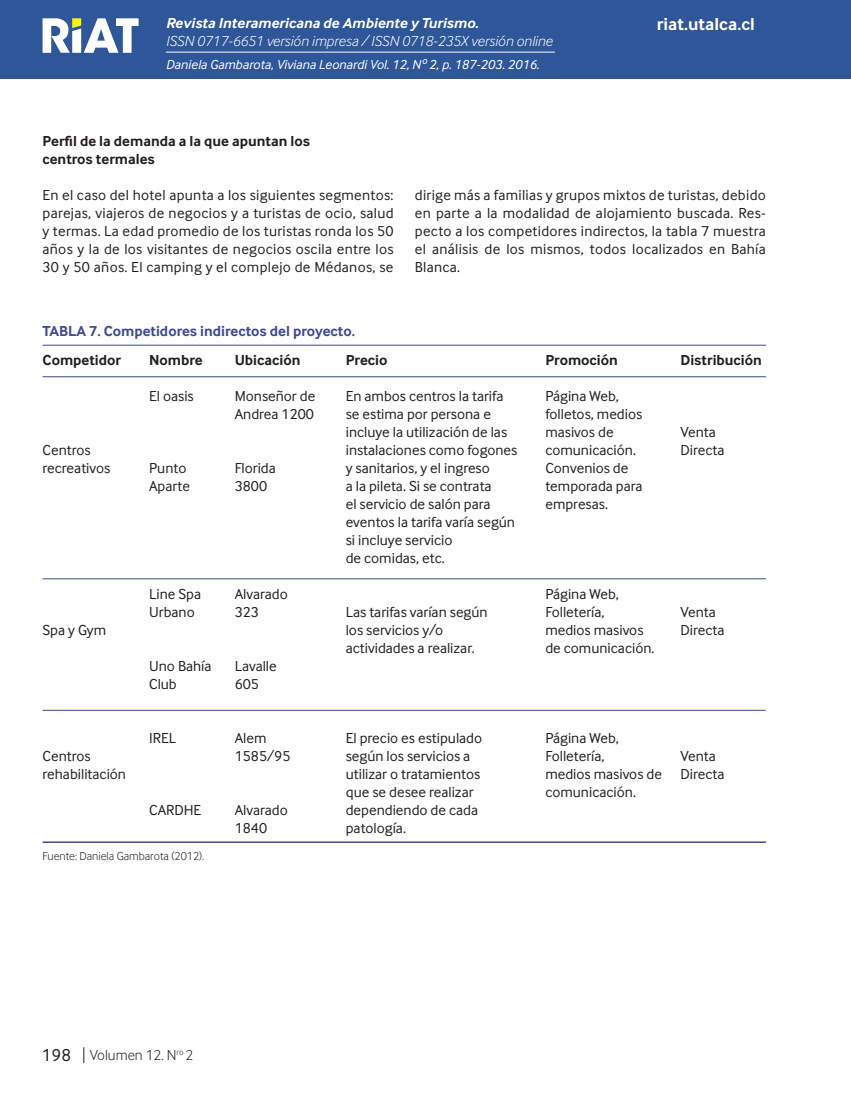
<style>
.page{position:relative;width:851px;height:1106px;background:#fff}
.page>*{position:absolute;margin:0;border:0;box-sizing:border-box;transform-origin:0 0}
.t1{font:700 18px "Inter Face";color:#fff}
.Cuerpo_de_Texto{font:15px/18px "Inter Face";color:#231f20;text-align:justify}
.Cuerpo_de_Texto-2{font:700 15px "Inter Face";color:#231f20}
.t2{font:italic 300 15px "Inter Face";color:#fff}
.TABLA_001{font:700 15px "Inter Face";color:#3f4993}
.t3{font:italic 700 15px "Inter Face";color:#fff}
.t4{font:300 15px "Inter Face";color:#231f20}
.Cuño_de_pagina{font:italic 13.5px "Inter Face";color:#fff}
.Fuente{font:300 12px "Inter Face";color:#231f20}
.s1{font-weight:400;font-size:18px}
</style>
<div class="page">
<div style="left:0;top:0;width:850px;height:79px;background:#2f5699"></div>
<hr style="left:850px;top:0;width:1px;height:79px;background:#2f5699">
<hr style="left:166px;top:52px;width:388px;height:1px;background:#fff">
<svg style="left:43px;top:18px;width:95px;height:35px"></svg>
<svg style="left:83px;top:1047px;width:1px;height:16px"></svg>
<hr style="left:43px;top:376px;width:722px;height:1px;background:#3f4993">
<hr style="left:43px;top:345px;width:722px;height:1px;background:#3f4993">
<hr style="left:43px;top:578px;width:722px;height:1px;background:#3f4993">
<hr style="left:43px;top:710px;width:722px;height:1px;background:#3f4993">
<hr style="left:43px;top:841px;width:722px;height:2px;background:#3f4993">
<p class="t3" style="left:166px;top:15px;width:314px">Revista Interamericana de Ambiente y Turismo.</p>
<p class="t2" style="left:166px;top:33px;width:388px">ISSN 0717-6651 versión impresa / ISSN 0718-235X versión online</p>
<p class="Cuño_de_pagina" style="left:166px;top:56px;width:375px">Daniela Gambarota, Viviana Leonardi Vol. 12, Nº 2, p. 187-203. 2016.</p>
<p class="t1" style="left:656px;top:14px;width:99px">riat.utalca.cl</p>
<p class="Cuerpo_de_Texto-2" style="left:43px;top:132px;width:269px">Perfil de la demanda a la que apuntan los</p>
<p class="Cuerpo_de_Texto-2" style="left:43px;top:150px;width:114px">centros termales</p>
<p class="Cuerpo_de_Texto" style="left:43px;top:186px;width:352px">En el caso del hotel apunta a los siguientes segmentos: parejas, viajeros de negocios y a turistas de ocio, salud y termas. La edad promedio de los turistas ronda los 50 años y la de los visitantes de negocios oscila entre los 30 y 50 años. El camping y el complejo de Médanos, se</p>
<p class="Cuerpo_de_Texto" style="left:415px;top:186px;width:352px">dirige más a familias y grupos mixtos de turistas, debido en parte a la modalidad de alojamiento buscada. Res&shy;pecto a los competidores indirectos, la tabla 7 muestra el análisis de los mismos, todos localizados en Bahía Blanca.</p>
<p class="TABLA_001" style="left:43px;top:322px;width:314px">TABLA 7. Competidores indirectos del proyecto.</p>
<p class="Cuerpo_de_Texto-2" style="left:43px;top:351px;width:80px">Competidor</p>
<p class="Cuerpo_de_Texto-2" style="left:149px;top:351px;width:55px">Nombre</p>
<p class="Cuerpo_de_Texto-2" style="left:235px;top:351px;width:67px">Ubicación</p>
<p class="Cuerpo_de_Texto-2" style="left:346px;top:351px;width:43px">Precio</p>
<p class="Cuerpo_de_Texto-2" style="left:545px;top:351px;width:74px">Promoción</p>
<p class="Cuerpo_de_Texto-2" style="left:680px;top:351px;width:83px">Distribución</p>
<p class="Cuerpo_de_Texto" style="left:149px;top:386px;width:46px">El oasis</p>
<p class="Cuerpo_de_Texto" style="left:235px;top:386px;width:82px">Monseñor de</p>
<p class="Cuerpo_de_Texto" style="left:346px;top:386px;width:159px">En ambos centros la tarifa</p>
<p class="Cuerpo_de_Texto" style="left:545px;top:386px;width:75px">Página Web,</p>
<p class="Cuerpo_de_Texto" style="left:235px;top:404px;width:81px">Andrea 1200</p>
<p class="Cuerpo_de_Texto" style="left:346px;top:404px;width:147px">se estima por persona e</p>
<p class="Cuerpo_de_Texto" style="left:545px;top:404px;width:98px">folletos, medios</p>
<p class="Cuerpo_de_Texto" style="left:346px;top:422px;width:163px">incluye la utilización de las</p>
<p class="Cuerpo_de_Texto" style="left:545px;top:422px;width:70px">masivos de</p>
<p class="Cuerpo_de_Texto" style="left:680px;top:422px;width:37px">Venta</p>
<p class="Cuerpo_de_Texto" style="left:43px;top:440px;width:50px">Centros</p>
<p class="Cuerpo_de_Texto" style="left:346px;top:440px;width:173px">instalaciones como fogones</p>
<p class="Cuerpo_de_Texto" style="left:545px;top:440px;width:92px">comunicación.</p>
<p class="Cuerpo_de_Texto" style="left:680px;top:440px;width:45px">Directa</p>
<p class="Cuerpo_de_Texto" style="left:43px;top:458px;width:69px">recreativos</p>
<p class="Cuerpo_de_Texto" style="left:149px;top:458px;width:39px">Punto</p>
<p class="Cuerpo_de_Texto" style="left:235px;top:458px;width:43px">Florida</p>
<p class="Cuerpo_de_Texto" style="left:346px;top:458px;width:146px">y sanitarios, y el ingreso</p>
<p class="Cuerpo_de_Texto" style="left:545px;top:458px;width:84px">Convenios de</p>
<p class="Cuerpo_de_Texto" style="left:149px;top:476px;width:42px">Aparte</p>
<p class="Cuerpo_de_Texto" style="left:235px;top:476px;width:34px">3800</p>
<p class="Cuerpo_de_Texto" style="left:346px;top:476px;width:147px">a la pileta. Si se contrata</p>
<p class="Cuerpo_de_Texto" style="left:545px;top:476px;width:99px">temporada para</p>
<p class="Cuerpo_de_Texto" style="left:346px;top:494px;width:146px">el servicio de salón para</p>
<p class="Cuerpo_de_Texto" style="left:545px;top:494px;width:64px">empresas.</p>
<p class="Cuerpo_de_Texto" style="left:346px;top:512px;width:171px">eventos la tarifa varía según</p>
<p class="Cuerpo_de_Texto" style="left:346px;top:530px;width:108px">si incluye servicio</p>
<p class="Cuerpo_de_Texto" style="left:346px;top:548px;width:100px">de comidas, etc.</p>
<p class="Cuerpo_de_Texto" style="left:149px;top:584px;width:53px">Line Spa</p>
<p class="Cuerpo_de_Texto" style="left:235px;top:584px;width:55px">Alvarado</p>
<p class="Cuerpo_de_Texto" style="left:545px;top:584px;width:75px">Página Web,</p>
<p class="Cuerpo_de_Texto" style="left:149px;top:602px;width:47px">Urbano</p>
<p class="Cuerpo_de_Texto" style="left:235px;top:602px;width:26px">323</p>
<p class="Cuerpo_de_Texto" style="left:346px;top:602px;width:143px">Las tarifas varían según</p>
<p class="Cuerpo_de_Texto" style="left:545px;top:602px;width:61px">Folletería,</p>
<p class="Cuerpo_de_Texto" style="left:680px;top:602px;width:37px">Venta</p>
<p class="Cuerpo_de_Texto" style="left:43px;top:620px;width:65px">Spa y Gym</p>
<p class="Cuerpo_de_Texto" style="left:346px;top:620px;width:99px">los servicios y/o</p>
<p class="Cuerpo_de_Texto" style="left:545px;top:620px;width:100px">medios masivos</p>
<p class="Cuerpo_de_Texto" style="left:680px;top:620px;width:45px">Directa</p>
<p class="Cuerpo_de_Texto" style="left:346px;top:638px;width:130px">actividades a realizar.</p>
<p class="Cuerpo_de_Texto" style="left:545px;top:638px;width:111px">de comunicación.</p>
<p class="Cuerpo_de_Texto" style="left:149px;top:656px;width:64px">Uno Bahía</p>
<p class="Cuerpo_de_Texto" style="left:235px;top:656px;width:44px">Lavalle</p>
<p class="Cuerpo_de_Texto" style="left:149px;top:674px;width:29px">Club</p>
<p class="Cuerpo_de_Texto" style="left:235px;top:674px;width:26px">605</p>
<p class="Cuerpo_de_Texto" style="left:149px;top:728px;width:28px">IREL</p>
<p class="Cuerpo_de_Texto" style="left:235px;top:728px;width:33px">Alem</p>
<p class="Cuerpo_de_Texto" style="left:346px;top:728px;width:138px">El precio es estipulado</p>
<p class="Cuerpo_de_Texto" style="left:545px;top:728px;width:75px">Página Web,</p>
<p class="Cuerpo_de_Texto" style="left:43px;top:746px;width:50px">Centros</p>
<p class="Cuerpo_de_Texto" style="left:235px;top:746px;width:57px">1585/95</p>
<p class="Cuerpo_de_Texto" style="left:346px;top:746px;width:126px">según los servicios a</p>
<p class="Cuerpo_de_Texto" style="left:545px;top:746px;width:61px">Folletería,</p>
<p class="Cuerpo_de_Texto" style="left:680px;top:746px;width:37px">Venta</p>
<p class="Cuerpo_de_Texto" style="left:43px;top:764px;width:85px">rehabilitación</p>
<p class="Cuerpo_de_Texto" style="left:346px;top:764px;width:136px">utilizar o tratamientos</p>
<p class="Cuerpo_de_Texto" style="left:545px;top:764px;width:180px">medios masivos de Directa</p>
<p class="Cuerpo_de_Texto" style="left:346px;top:782px;width:129px">que se desee realizar</p>
<p class="Cuerpo_de_Texto" style="left:545px;top:782px;width:92px">comunicación.</p>
<p class="Cuerpo_de_Texto" style="left:149px;top:800px;width:54px">CARDHE</p>
<p class="Cuerpo_de_Texto" style="left:235px;top:800px;width:55px">Alvarado</p>
<p class="Cuerpo_de_Texto" style="left:346px;top:800px;width:134px">dependiendo de cada</p>
<p class="Cuerpo_de_Texto" style="left:235px;top:818px;width:34px">1840</p>
<p class="Cuerpo_de_Texto" style="left:346px;top:818px;width:62px">patología.</p>
<p class="Fuente" style="left:43px;top:849px;width:163px">Fuente: Daniela Gambarota (2012).</p>
<p class="t4" style="left:42px;top:1046px;width:153px"><span class="s1">198</span> Volumen 12. N<sup>ro</sup> 2</p>
</div>
